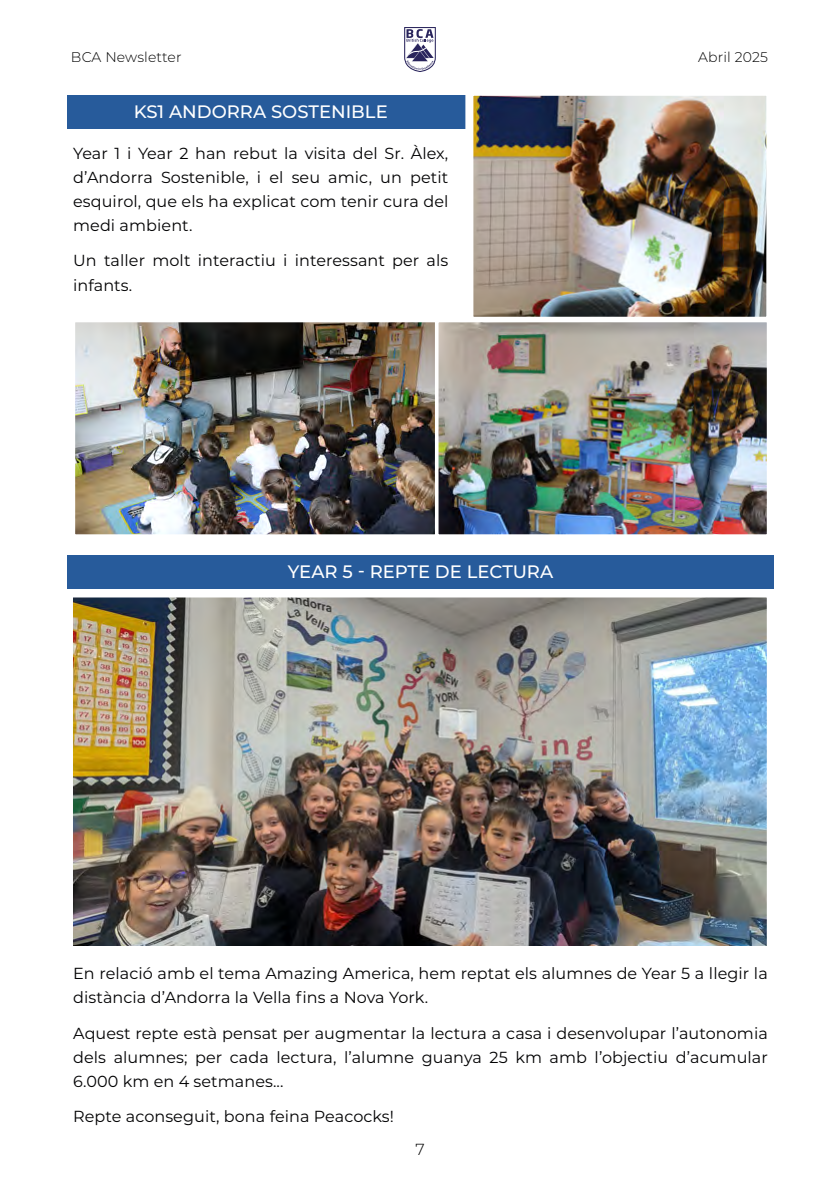
<style>
.page{position:relative;width:840px;height:1191px;background:#fff}
.page>*{position:absolute;margin:0;border:0;box-sizing:border-box;transform-origin:0 0}
.t1{font:500 18px "Montserrat";color:#fff}
.t2{font:16px/24px "Montserrat";letter-spacing:.005em;color:#020203;text-align:justify}
.t3{font:300 16px "Montserrat";color:#000}
.t4{font:300 14px "Montserrat";letter-spacing:.01em;color:#000}
</style>
<div class="page">
<svg style="left:404px;top:27px;width:31px;height:45px"></svg>
<div style="left:67px;top:95px;width:706px;height:33px;background:#275b9b"></div>
<div style="left:67px;top:555px;width:706px;height:33px;background:#275b9b"></div>
<img style="left:76px;top:323px;width:357px;height:210px">
<div style="left:73px;top:320px;width:363px;height:216px;border:2px solid #fff"></div>
<img style="left:474px;top:97px;width:290px;height:219px">
<div style="left:465px;top:88px;width:308px;height:237px;border:8px solid #fff"></div>
<img style="left:74px;top:598px;width:691px;height:347px">
<div style="left:71px;top:595px;width:697px;height:353px;border:2px solid #fff"></div>
<img style="left:439px;top:323px;width:326px;height:210px">
<div style="left:436px;top:320px;width:332px;height:216px;border:2px solid #fff"></div>
<p class="t4" style="left:71px;top:48px;width:112px">BCA Newsletter</p>
<p class="t4" style="left:697px;top:48px;width:71px">Abril 2025</p>
<p class="t1" style="left:134px;top:99px;width:255px">KS1 ANDORRA SOSTENIBLE</p>
<p class="t2" style="left:73px;top:141px;width:376px">Year 1 i Year 2 han rebut la visita del Sr. Àlex, d’Andorra Sostenible, i el seu amic, un petit esquirol, que els ha explicat com tenir cura del medi ambient.</p>
<p class="t2" style="left:73px;top:248px;width:376px">Un taller molt interactiu i interessant per als infants.</p>
<p class="t1" style="left:288px;top:559px;width:267px">YEAR 5 - REPTE DE LECTURA</p>
<p class="t2" style="left:73px;top:961px;width:695px">En relació amb el tema Amazing America, hem reptat els alumnes de Year 5 a llegir la distància d’Andorra la Vella fins a Nova York.</p>
<p class="t2" style="left:73px;top:1020px;width:695px">Aquest repte està pensat per augmentar la lectura a casa i desenvolupar l’autonomia dels alumnes; per cada lectura, l’alumne guanya 25 km amb l’objectiu d’acumular 6.000 km en 4 setmanes...</p>
<p class="t2" style="left:73px;top:1103px;width:322px">Repte aconseguit, bona feina Peacocks!</p>
<p class="t3" style="left:415px;top:1138px;width:11px">7</p>
</div>
